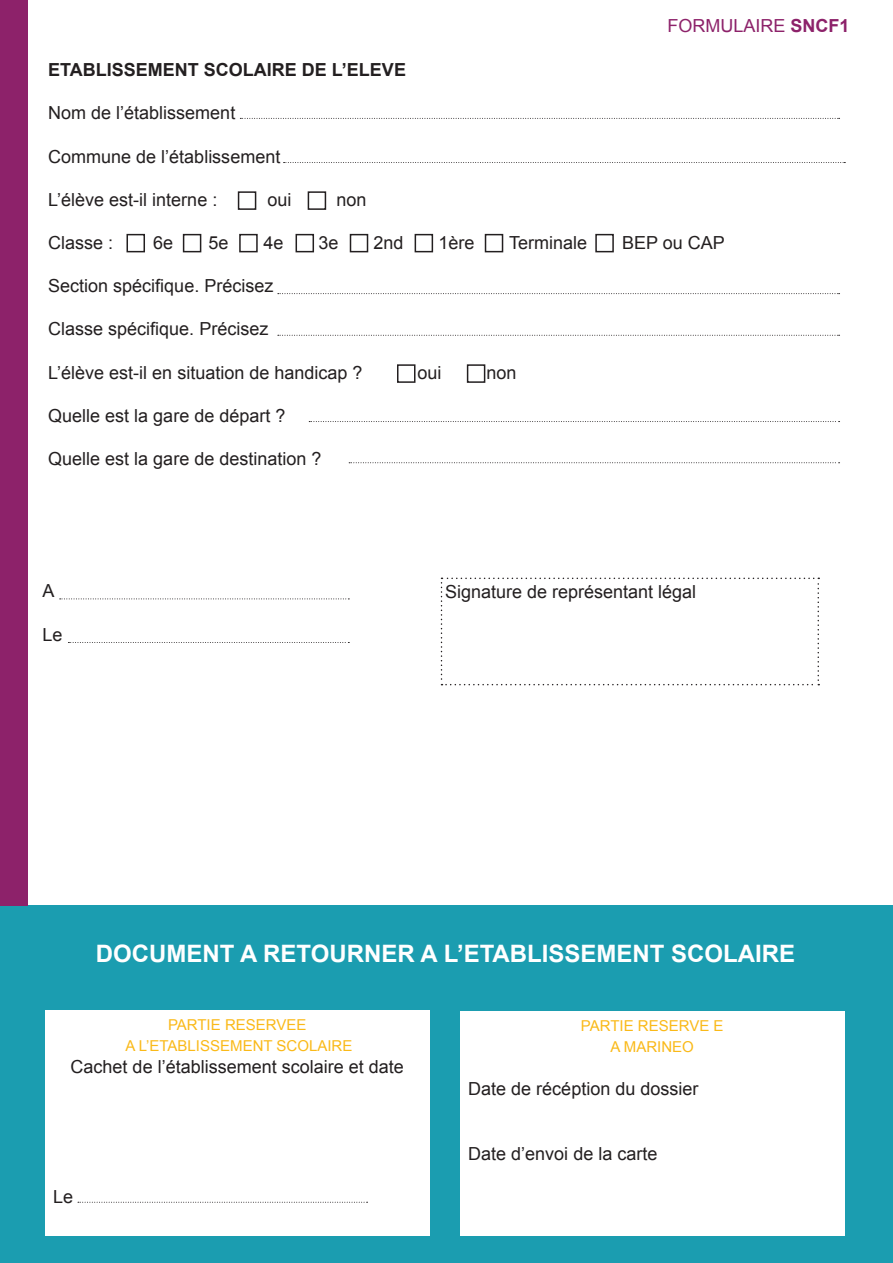
<style>
.page{position:relative;width:893px;height:1263px;background:#fff}
.page>*{position:absolute;margin:0;border:0;box-sizing:border-box;transform-origin:0 0}
.t1{font:700 24px "Arial";color:#fff}
.t2{font:18px "Arial";color:#231f20}
.t3{font:700 18px "Arial";color:#231f20}
.t4{font:18px "Arial";color:#8d226a}
.t5{font:15px/21.6px "Arial";color:#fab918;text-align:center}
.s1{font-weight:700}
</style>
<div class="page">
<div style="left:0;top:906px;width:893px;height:357px;background:#1b9db0"></div>
<div style="left:45px;top:1010px;width:385px;height:225px;background:#fff"></div>
<div style="left:460px;top:1011px;width:385px;height:224px;background:#fff"></div>
<div style="left:0;top:0;width:27px;height:906px;background:#8d226a"></div>
<div style="left:126px;top:234px;width:19px;height:18px;border:2px solid #231f20"></div>
<div style="left:183px;top:234px;width:18px;height:18px;border:2px solid #231f20"></div>
<div style="left:239px;top:234px;width:19px;height:18px;border:2px solid #231f20"></div>
<div style="left:296px;top:234px;width:18px;height:18px;border:2px solid #231f20"></div>
<div style="left:350px;top:234px;width:18px;height:18px;border:2px solid #231f20"></div>
<div style="left:415px;top:234px;width:18px;height:18px;border:2px solid #231f20"></div>
<div style="left:485px;top:234px;width:18px;height:18px;border:2px solid #231f20"></div>
<div style="left:595px;top:234px;width:19px;height:18px;border:2px solid #231f20"></div>
<svg style="left:240px;top:118px;width:600px;height:1px"></svg>
<svg style="left:284px;top:162px;width:561px;height:1px"></svg>
<div style="left:238px;top:191px;width:18px;height:19px;border:2px solid #231f20"></div>
<div style="left:308px;top:191px;width:18px;height:19px;border:2px solid #231f20"></div>
<svg style="left:278px;top:335px;width:562px;height:1px"></svg>
<svg style="left:278px;top:293px;width:562px;height:1px"></svg>
<div style="left:397px;top:364px;width:18px;height:19px;border:2px solid #231f20"></div>
<div style="left:467px;top:364px;width:18px;height:19px;border:2px solid #231f20"></div>
<svg style="left:68px;top:642px;width:281px;height:1px"></svg>
<svg style="left:60px;top:598px;width:289px;height:1px"></svg>
<svg style="left:441px;top:578px;width:378px;height:107px"></svg>
<svg style="left:78px;top:1202px;width:290px;height:1px"></svg>
<svg style="left:309px;top:421px;width:531px;height:1px"></svg>
<svg style="left:349px;top:462px;width:491px;height:1px"></svg>
<p class="t4" style="left:668px;top:14px;width:184px">FORMULAIRE <span class="s1">SNCF1</span></p>
<p class="t3" style="left:48px;top:58px;width:359px">ETABLISSEMENT SCOLAIRE DE L’ELEVE</p>
<p class="t2" style="left:48px;top:101px;width:189px">Nom de l’établissement</p>
<p class="t2" style="left:48px;top:144px;width:234px">Commune de l’établissement</p>
<p class="t2" style="left:48px;top:188px;width:171px">L’élève est-il interne :</p>
<p class="t2" style="left:267px;top:188px;width:26px">oui</p>
<p class="t2" style="left:336px;top:188px;width:32px">non</p>
<p class="t2" style="left:48px;top:231px;width:67px">Classe :</p>
<p class="t2" style="left:153px;top:231px;width:22px">6e</p>
<p class="t2" style="left:208px;top:231px;width:22px">5e</p>
<p class="t2" style="left:263px;top:231px;width:22px">4e</p>
<p class="t2" style="left:318px;top:231px;width:22px">3e</p>
<p class="t2" style="left:373px;top:231px;width:32px">2nd</p>
<p class="t2" style="left:439px;top:231px;width:38px">1ère</p>
<p class="t2" style="left:509px;top:231px;width:80px">Terminale</p>
<p class="t2" style="left:622px;top:231px;width:104px">BEP ou CAP</p>
<p class="t2" style="left:48px;top:274px;width:227px">Section spécifique. Précisez</p>
<p class="t2" style="left:48px;top:317px;width:222px">Classe spécifique. Précisez</p>
<p class="t2" style="left:48px;top:360px;width:316px">L’élève est-il en situation de handicap ?</p>
<p class="t2" style="left:417px;top:360px;width:26px">oui</p>
<p class="t2" style="left:487px;top:360px;width:32px">non</p>
<p class="t2" style="left:48px;top:404px;width:239px">Quelle est la gare de départ ?</p>
<p class="t2" style="left:48px;top:447px;width:275px">Quelle est la gare de destination ?</p>
<p class="t2" style="left:43px;top:579px;width:14px">A</p>
<p class="t2" style="left:43px;top:622px;width:22px">Le</p>
<p class="t2" style="left:445px;top:580px;width:253px">Signature de représentant légal</p>
<h1 class="t1" style="left:96px;top:938px;width:701px">DOCUMENT A RETOURNER A L’ETABLISSEMENT SCOLAIRE</h1>
<p class="t5" style="left:125px;top:1014px;width:229px">PARTIE RESERVEE<br>A L’ETABLISSEMENT SCOLAIRE</p>
<p class="t2" style="left:71px;top:1055px;width:335px">Cachet de l’établissement scolaire et date</p>
<p class="t5" style="left:581px;top:1015px;width:144px">PARTIE RESERVE E<br>A MARINEO</p>
<p class="t2" style="left:468px;top:1077px;width:232px">Date de récéption du dossier</p>
<p class="t2" style="left:468px;top:1142px;width:191px">Date d’envoi de la carte</p>
<p class="t2" style="left:53px;top:1184px;width:22px">Le</p>
</div>
